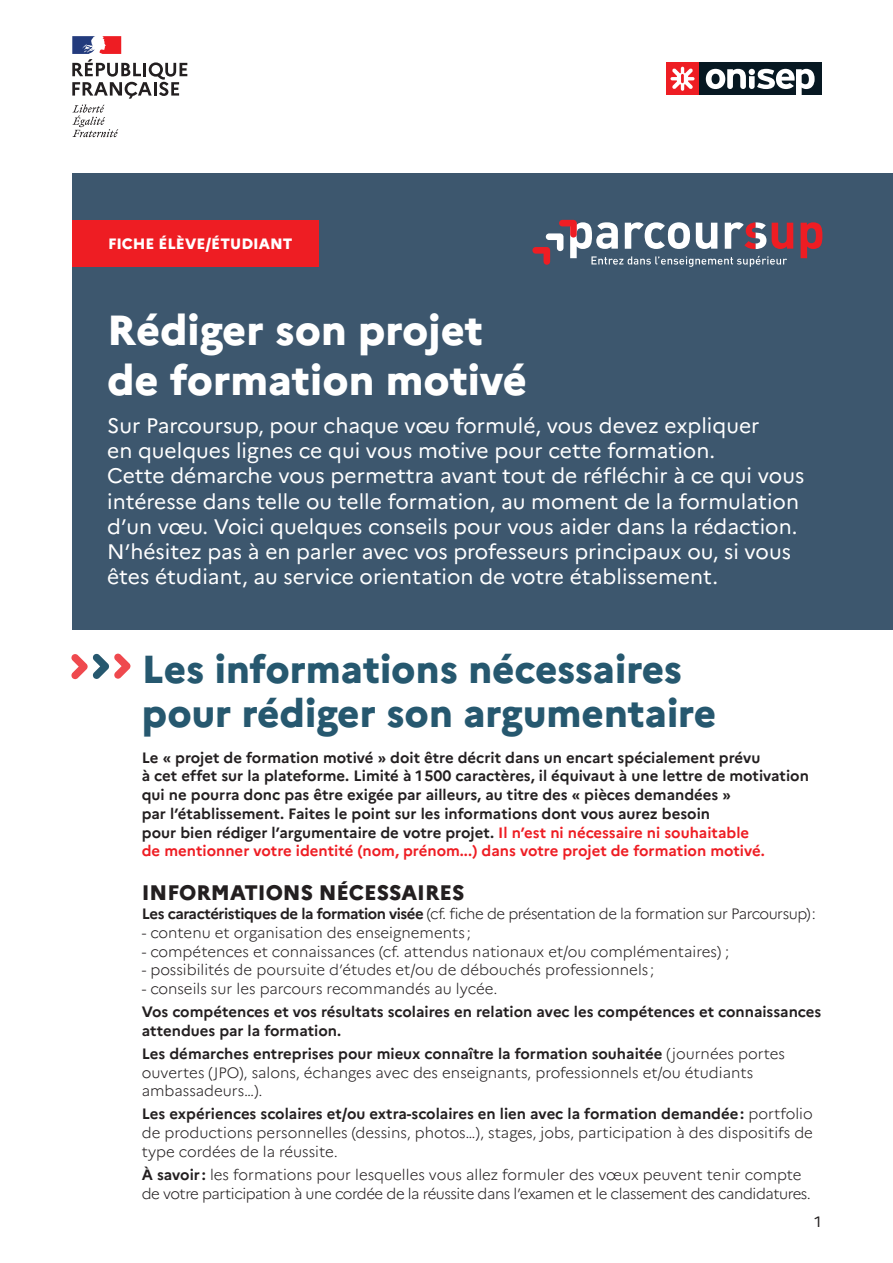
<style>
.page{position:relative;width:893px;height:1263px;background:#fff}
.page>*{position:absolute;margin:0;border:0;box-sizing:border-box;transform-origin:0 0}
.TITRE{font:800 42px/50.4px "Marianne";color:#fff}
.INTER_TITRE{font:800 39px/43.5px "Marianne";color:#26586f}
.CHAPO{font:21px/25.2px "Marianne";color:#fff}
.texte_courant_it{font:800 21px "Marianne";color:#231f20}
.TEXTE_COURANT{font:300 15px/18.8px "Marianne";color:#231f20}
.TEXTE_COURANT-2{font:700 15px/18.8px "Marianne";color:#231f20}
.TEXTE_COURANT-3{font:300 15px/18.8px "Marianne";letter-spacing:-.03em;color:#231f20}
.t1{font:800 15px "Marianne";color:#fff}
.t2{font:15px "Marianne";color:#231f20}
.s1{color:#ee1d23}
.s2{font-weight:700}
</style>
<div class="page">
<svg style="left:72px;top:36px;width:115px;height:101px"></svg>
<div style="left:699px;top:62px;width:122px;height:33px;background:#071822"></div>
<svg style="left:706px;top:69px;width:109px;height:26px"></svg>
<div style="left:666px;top:62px;width:33px;height:33px;background:#ee1d23"></div>
<svg style="left:670px;top:67px;width:24px;height:24px"></svg>
<div style="left:72px;top:173px;width:821px;height:457px;background:#3d576e"></div>
<svg style="left:801px;top:222px;width:21px;height:36px"></svg>
<svg style="left:532px;top:220px;width:261px;height:47px"></svg>
<svg style="left:71px;top:653px;width:60px;height:26px"></svg>
<div style="left:72px;top:220px;width:247px;height:47px;background:#ee1d23"></div>
<p class="t1" style="left:108px;top:234px;width:186px">FICHE ÉLÈVE/ÉTUDIANT</p>
<p class="TITRE" style="left:107px;top:304px;width:421px">Rédiger son projet de formation motivé</p>
<p class="CHAPO" style="left:107px;top:413px;width:699px">Sur Parcoursup, pour chaque vœu formulé, vous devez expliquer<br>en quelques lignes ce qui vous motive pour cette formation.<br>Cette démarche vous permettra avant tout de réfléchir à ce qui vous intéresse dans telle ou telle formation, au moment de la formulation d’un vœu. Voici quelques conseils pour vous aider dans la rédaction.<br>N’hésitez pas à en parler avec vos professeurs principaux ou, si vous êtes étudiant, au service orientation de votre établissement.</p>
<p class="INTER_TITRE" style="left:142px;top:648px;width:576px">Les informations nécessaires pour rédiger son argumentaire</p>
<p class="TEXTE_COURANT-2" style="left:142px;top:748px;width:669px">Le « projet de formation motivé » doit être décrit dans un encart spécialement prévu<br>à cet effet sur la plateforme. Limité à 1500 caractères, il équivaut à une lettre de motivation qui ne pourra donc pas être exigée par ailleurs, au titre des « pièces demandées »<br>par l’établissement. Faites le point sur les informations dont vous aurez besoin<br>pour bien rédiger l’argumentaire de votre projet. <span class="s1">Il n’est ni nécessaire ni souhaitable<br>de mentionner votre identité (nom, prénom...) dans votre projet de formation motivé.</span></p>
<p class="texte_courant_it" style="left:142px;top:880px;width:324px">INFORMATIONS NÉCESSAIRES</p>
<p class="TEXTE_COURANT-3" style="left:142px;top:904px;width:675px"><span class="s2">Les caractéristiques de la formation visée</span> (cf. fiche de présentation de la formation sur Parcoursup):</p>
<p class="TEXTE_COURANT" style="left:142px;top:923px;width:330px">- contenu et organisation des enseignements ;</p>
<p class="TEXTE_COURANT" style="left:142px;top:942px;width:589px">- compétences et connaissances (cf. attendus nationaux et/ou complémentaires) ;</p>
<p class="TEXTE_COURANT" style="left:142px;top:960px;width:514px">- possibilités de poursuite d’études et/ou de débouchés professionnels ;</p>
<p class="TEXTE_COURANT" style="left:142px;top:979px;width:357px">- conseils sur les parcours recommandés au lycée.</p>
<p class="TEXTE_COURANT-2" style="left:142px;top:1002px;width:681px">Vos compétences et vos résultats scolaires en relation avec les compétences et connaissances attendues par la formation.</p>
<p class="TEXTE_COURANT" style="left:142px;top:1044px;width:645px"><span class="s2">Les démarches entreprises pour mieux connaître la formation souhaitée</span> (journées portes ouvertes (JPO), salons, échanges avec des enseignants, professionnels et/ou étudiants ambassadeurs…).</p>
<p class="TEXTE_COURANT" style="left:142px;top:1104px;width:673px;text-align:justify"><span class="s2">Les expériences scolaires et/ou extra-scolaires en lien avec la formation demandée:</span> portfolio de productions personnelles (dessins, photos…), stages, jobs, participation à des dispositifs de type cordées de la réussite.</p>
<p class="TEXTE_COURANT-3" style="left:142px;top:1165px;width:671px"><span class="s2">À savoir :</span> les formations pour lesquelles vous allez formuler des vœux peuvent tenir compte de votre participation à une cordée de la réussite dans l’examen et le classement des candidatures.</p>
<p class="t2" style="left:815px;top:1213px;width:8px">1</p>
</div>
